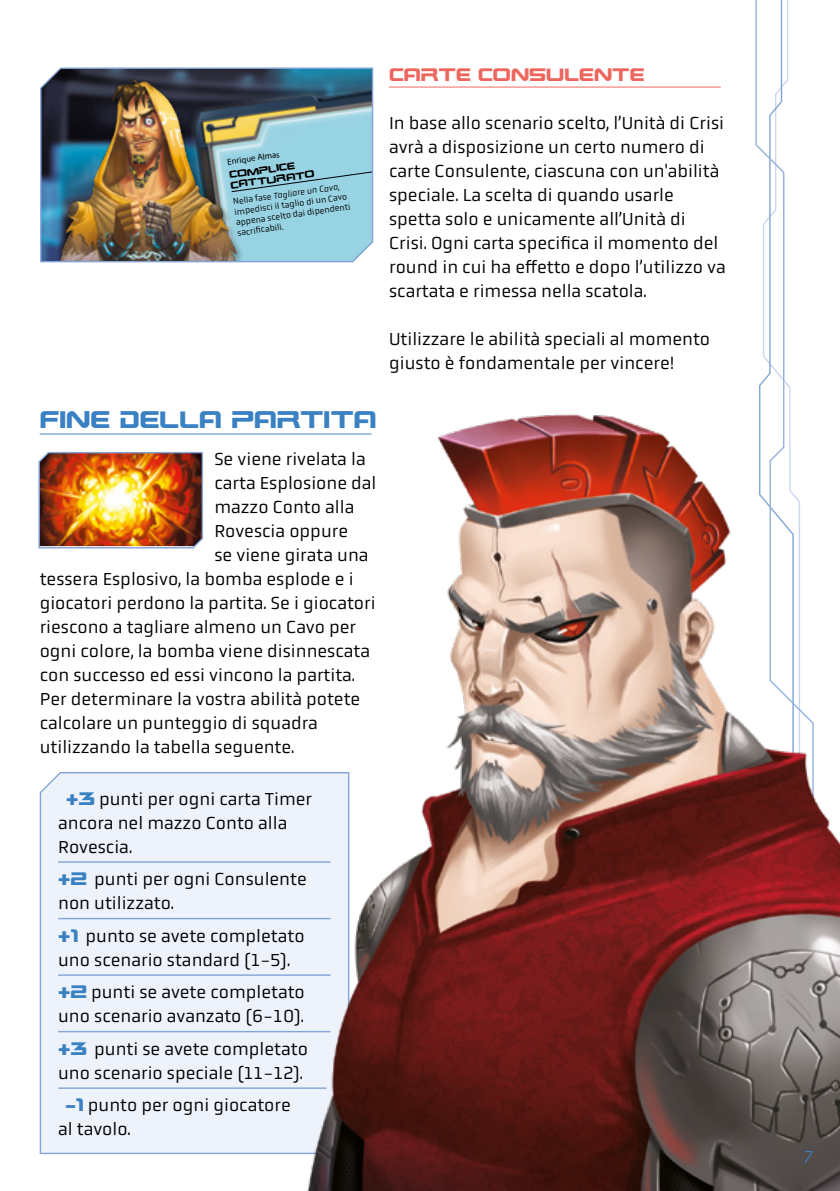
<style>
.page{position:relative;width:840px;height:1191px;background:#fff}
.page>*{position:absolute;margin:0;border:0;box-sizing:border-box;transform-origin:0 0}
.t1{font:700 24px "PBIO";color:#3a81c3}
.t2{font:18px/24px "Obvia";color:#000}
.t3{font:700 18px "PBIO";color:#ed675f}
.t4{font:italic 300 18px "Obvia";color:#3a81c3}
.t5{font:700 9.8px/10.8px "PBIO";color:#000}
.t6{font:8.8px/10.6px "Obvia";color:#000}
.t7{font:8.8px "Myriad Pro";color:#000}
.s1{font-style:italic}
.s2{font-family:"PBIO";font-weight:700;color:#3a81c3}
</style>
<div class="page">
<svg style="left:755px;top:0;width:34px;height:350px"></svg>
<hr style="left:389px;top:86px;width:331px;height:2px;background:#f3958f">
<img style="left:40px;top:67px;width:334px;height:196px">
<hr style="left:40px;top:433px;width:331px;height:2px;background:#82a4d6">
<img style="left:38px;top:452px;width:150px;height:97px">
<div style="left:39px;top:772px;width:149px;height:382px;background:#eef2fa"></div>
<img style="left:188px;top:350px;width:651px;height:841px">
<p class="t7" style="left:226px;top:156px;width:54px;rotate:-8deg">Enrique Almas</p>
<p class="t5" style="left:228px;top:169px;width:86px;rotate:-8deg">Complice catturato</p>
<p class="t6" style="left:232px;top:196px;width:117px;rotate:-8deg">Nella fase <span class="s1">Tagliare un Cavo</span>, impedisci il taglio di un Cavo appena scelto dai dipendenti sacrifi cabili.</p>
<p class="t3" style="left:389px;top:63px;width:257px">CARTE CONSULENTE</p>
<p class="t2" style="left:389px;top:111px;width:338px">In base allo scenario scelto, l’Unità di Crisi avrà a disposizione un certo numero di carte Consulente, ciascuna con un'abilità speciale. La scelta di quando usarle spetta solo e unicamente all’Unità di Crisi. Ogni carta specifica il momento del round in cui ha effetto e dopo l’utilizzo va scartata e rimessa nella scatola.</p>
<p class="t2" style="left:389px;top:327px;width:322px">Utilizzare le abilità speciali al momento giusto è fondamentale per vincere!</p>
<h1 class="t1" style="left:40px;top:403px;width:338px">FINE DELLA PARTITA</h1>
<p class="t2" style="left:214px;top:447px;width:153px">Se viene rivelata la</p>
<p class="t2" style="left:214px;top:471px;width:163px">carta Esplosione dal</p>
<p class="t2" style="left:214px;top:495px;width:141px">mazzo Conto alla</p>
<p class="t2" style="left:214px;top:519px;width:135px">Rovescia oppure</p>
<p class="t2" style="left:214px;top:543px;width:156px">se viene girata una</p>
<p class="t2" style="left:40px;top:567px;width:315px">tessera Esplosivo, la bomba esplode e i</p>
<p class="t2" style="left:40px;top:591px;width:337px">giocatori perdono la partita. Se i giocatori</p>
<p class="t2" style="left:40px;top:615px;width:318px">riescono a tagliare almeno un Cavo per</p>
<p class="t2" style="left:40px;top:639px;width:332px">ogni colore, la bomba viene disinnescata</p>
<p class="t2" style="left:40px;top:663px;width:317px">con successo ed essi vincono la partita.</p>
<p class="t2" style="left:40px;top:687px;width:322px">Per determinare la vostra abilità potete</p>
<p class="t2" style="left:40px;top:711px;width:279px">calcolare un punteggio di squadra</p>
<p class="t2" style="left:40px;top:735px;width:256px">utilizzando la tabella seguente.</p>
<p class="t2" style="left:58px;top:787px;width:255px;text-indent:8px"><span class="s2">+3</span> punti per ogni carta Timer ancora nel mazzo Conto alla<br>Rovescia.</p>
<p class="t2" style="left:58px;top:867px;width:250px"><span class="s2">+2</span> punti per ogni Consulente non utilizzato.</p>
<p class="t2" style="left:58px;top:924px;width:248px"><span class="s2">+1</span> punto se avete completato uno scenario standard (1-5).</p>
<p class="t2" style="left:58px;top:980px;width:248px"><span class="s2">+2</span> punti se avete completato uno scenario avanzato (6-10).</p>
<p class="t2" style="left:58px;top:1037px;width:251px"><span class="s2">+3</span> punti se avete completato uno scenario speciale (11-12).</p>
<p class="t2" style="left:58px;top:1093px;width:234px;text-indent:7px"><span class="s2">-1</span> punto per ogni giocatore al tavolo.</p>
<p class="t4" style="left:802px;top:1146px;width:10px">7</p>
</div>
